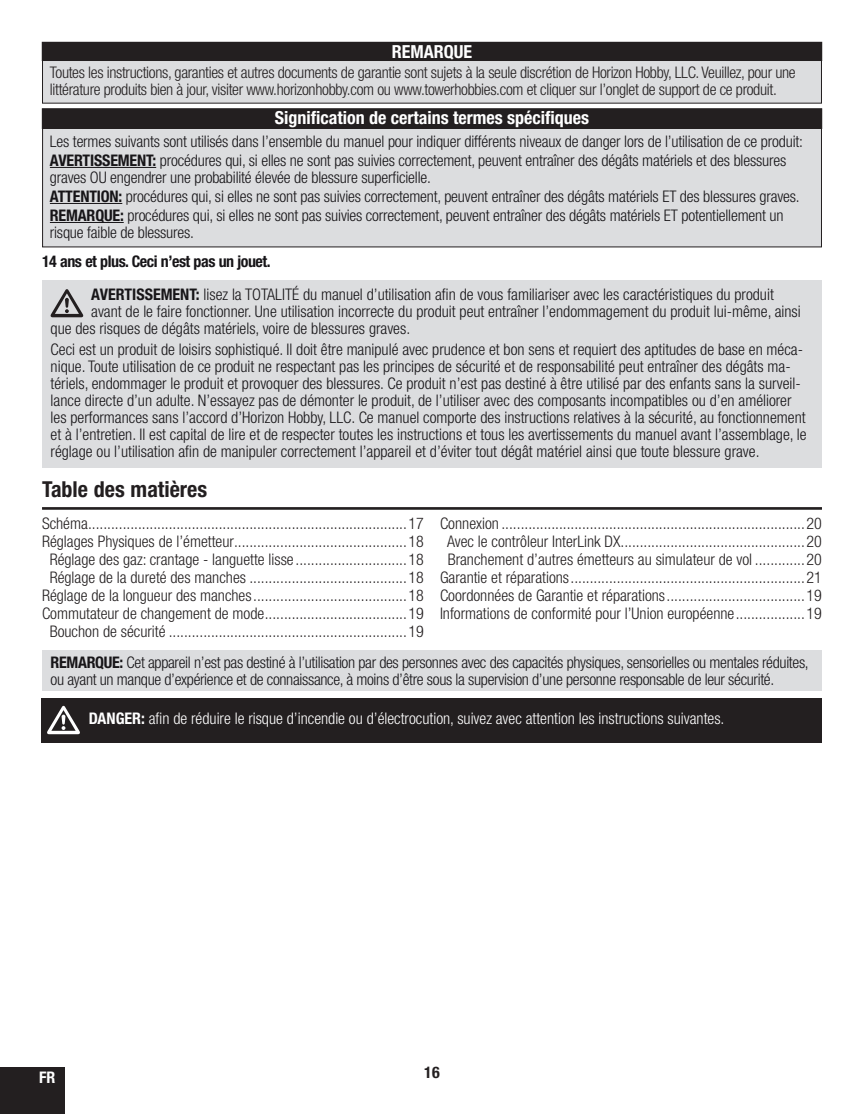
<style>
.page{position:relative;width:864px;height:1114px;background:#fff}
.page>*{position:absolute;margin:0;border:0;box-sizing:border-box;transform-origin:0 0}
.t1{font:700 condensed 22px "Helvetica Neue LT Std";color:#231f20}
.t2{font:700 condensed 18px "Helvetica Neue LT Std";color:#fff}
.t3{font:300 condensed 16px/17px "Helvetica Neue LT Std";color:#171518}
.t4{font:300 condensed 16px/18px "Helvetica Neue LT Std";color:#231f20;text-align:center}
.t5{font:300 condensed 16px/17px "Helvetica Neue LT Std";letter-spacing:-.02em;color:#231f20}
.t6{font:300 condensed 16px/17px "Helvetica Neue LT Std";letter-spacing:-.02em;color:#171518}
.t7{font:300 condensed 16px "Helvetica Neue LT Std";color:#fff}
.t8{font:700 condensed 16px "Helvetica Neue LT Std";letter-spacing:-.03em;color:#171518}
.t9{font:700 condensed 16px "Helvetica Neue LT Std";color:#231f20}
.t10{font:700 condensed 16px "Helvetica Neue LT Std";color:#fff}
.s1{font-weight:700}
</style>
<div class="page">
<div style="left:42px;top:281px;width:780px;height:187px;background:#dcdddf"></div>
<svg style="left:51px;top:289px;width:32px;height:28px"></svg>
<div style="left:42px;top:43px;width:779px;height:60px;background:#dcdddf"></div>
<div style="left:43px;top:109px;width:778px;height:138px;background:#dcdddf"></div>
<div style="left:42px;top:109px;width:779px;height:19px;background:#231f20"></div>
<div style="left:42px;top:109px;width:780px;height:20px;border:1px solid #231f20"></div>
<div style="left:42px;top:42px;width:779px;height:18px;background:#231f20"></div>
<div style="left:42px;top:42px;width:780px;height:19px;border:1px solid #231f20"></div>
<hr style="left:50px;top:167px;width:106px;height:1px;background:#171518">
<hr style="left:50px;top:203px;width:72px;height:1px;background:#171518">
<hr style="left:50px;top:222px;width:74px;height:1px;background:#171518">
<div style="left:0;top:1067px;width:64px;height:46px;background:#231f20"></div>
<hr style="left:42px;top:507px;width:780px;height:1px;background:#231f20">
<hr style="left:42px;top:508px;width:780px;height:1px;background:#231f20">
<div style="left:42px;top:650px;width:780px;height:41px;background:#dcdddf"></div>
<div style="left:42px;top:698px;width:780px;height:44px;background:#231f20"></div>
<svg style="left:47px;top:705px;width:33px;height:29px"></svg>
<p class="t2" style="left:392px;top:45px;width:82px">REMARQUE</p>
<p class="t5" style="left:50px;top:66px;width:747px">Toutes les instructions, garanties et autres documents de garantie sont sujets à la seule discrétion de Horizon Hobby, LLC. Veuillez, pour une littérature produits bien à jour, visiter www.horizonhobby.com ou www.towerhobbies.com et cliquer sur l’onglet de support de ce produit.</p>
<p class="t2" style="left:275px;top:111px;width:316px">Signification de certains termes spécifiques</p>
<p class="t3" style="left:50px;top:133px;width:754px;line-height:19px">Les termes suivants sont utilisés dans l’ensemble du manuel pour indiquer différents niveaux de danger lors de l’utilisation de ce produit:<br><span class="s1">AVERTISSEMENT:</span> procédures qui, si elles ne sont pas suivies correctement, peuvent entraîner des dégâts matériels et des blessures</p>
<p class="t3" style="left:50px;top:169px;width:751px;line-height:19px">graves OU engendrer une probabilité élevée de blessure superficielle.<br><span class="s1">ATTENTION:</span> procédures qui, si elles ne sont pas suivies correctement, peuvent entraîner des dégâts matériels ET des blessures graves.<br><span class="s1">REMARQUE:</span> procédures qui, si elles ne sont pas suivies correctement, peuvent entraîner des dégâts matériels ET potentiellement un</p>
<p class="t3" style="left:50px;top:225px;width:146px">risque faible de blessures.</p>
<p class="t8" style="left:42px;top:255px;width:230px">14 ans et plus. Ceci n’est pas un jouet.</p>
<p class="t3" style="left:91px;top:288px;width:684px"><span class="s1">AVERTISSEMENT:</span> lisez la TOTALITÉ du manuel d’utilisation afin de vous familiariser avec les caractéristiques du produit</p>
<p class="t3" style="left:91px;top:305px;width:711px">avant de le faire fonctionner. Une utilisation incorrecte du produit peut entraîner l’endommagement du produit lui-même, ainsi</p>
<p class="t3" style="left:51px;top:322px;width:361px">que des risques de dégâts matériels, voire de blessures graves.</p>
<p class="t3" style="left:51px;top:343px;width:757px">Ceci est un produit de loisirs sophistiqué. Il doit être manipulé avec prudence et bon sens et requiert des aptitudes de base en méca&shy;nique. Toute utilisation de ce produit ne respectant pas les principes de sécurité et de responsabilité peut entraîner des dégâts ma&shy;tériels, endommager le produit et provoquer des blessures. Ce produit n’est pas destiné à être utilisé par des enfants sans la surveil&shy;lance directe d’un adulte. N’essayez pas de démonter le produit, de l’utiliser avec des composants incompatibles ou d’en améliorer les performances sans l’accord d’Horizon Hobby, LLC. Ce manuel comporte des instructions relatives à la sécurité, au fonctionnement et à l’entretien. Il est capital de lire et de respecter toutes les instructions et tous les avertissements du manuel avant l’assemblage, le réglage ou l’utilisation afin de manipuler correctement l’appareil et d’éviter tout dégât matériel ainsi que toute blessure grave.</p>
<h1 class="t1" style="left:42px;top:481px;width:167px">Table des matières</h1>
<p class="t4" style="left:42px;top:516px;width:383px">Schéma ...................................................................................17<br>Réglages Physiques de l’émetteur .............................................18<br>Réglage des gaz: crantage - languette lisse .............................18<br>Réglage de la dureté des manches .........................................18<br>Réglage de la longueur des manches ........................................18<br>Commutateur de changement de mode .....................................19<br>Bouchon de sécurité ..............................................................19</p>
<p class="t4" style="left:440px;top:516px;width:383px">Connexion ...............................................................................20<br>Avec le contrôleur InterLink DX................................................20<br>Branchement d’autres émetteurs au simulateur de vol .............20<br>Garantie et réparations .............................................................21<br>Coordonnées de Garantie et réparations ....................................19<br>Informations de conformité pour l’Union européenne ..................19</p>
<p class="t6" style="left:51px;top:655px;width:759px"><span class="s1">REMARQUE:</span> Cet appareil n’est pas destiné à l’utilisation par des personnes avec des capacités physiques, sensorielles ou mentales réduites, ou ayant un manque d’expérience et de connaissance, à moins d’être sous la supervision d’une personne responsable de leur sécurité.</p>
<p class="t7" style="left:89px;top:712px;width:637px"><span class="s1">DANGER:</span> afin de réduire le risque d’incendie ou d’électrocution, suivez avec attention les instructions suivantes.</p>
<p class="t10" style="left:39px;top:1071px;width:18px">FR</p>
<p class="t9" style="left:424px;top:1066px;width:17px">16</p>
</div>
